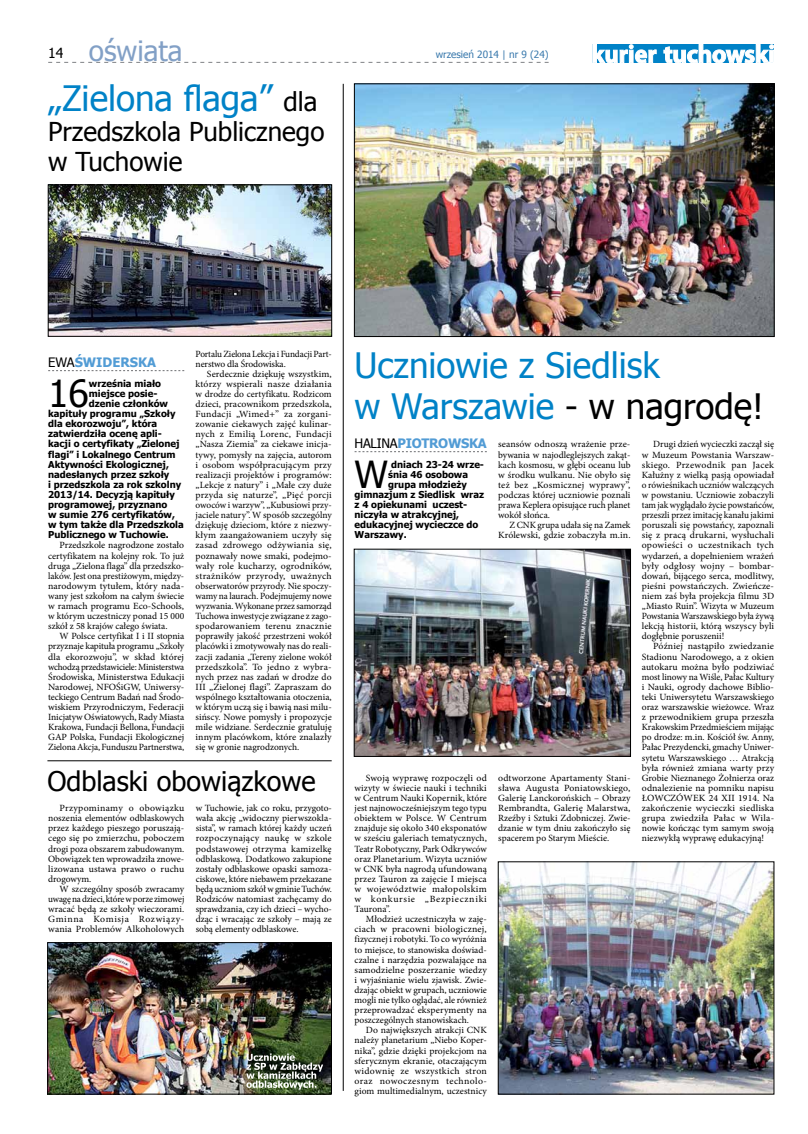
<style>
.page{position:relative;width:808px;height:1134px;background:#fff}
.page>*{position:absolute;margin:0;border:0;box-sizing:border-box;transform-origin:0 0}
.t1{font:37.3px "Tahoma";color:#000}
.t2{font:35px/41px "Tahoma";color:#0082c7}
.t3{font:28px "Tahoma";color:#82a0c6}
.t4{font:27px "Tahoma";color:#000}
.t5{font:26px/30px "Tahoma";color:#000}
.t6{font:700 13px "Tahoma";letter-spacing:-.02em;color:#529cd5}
.t7{font:10px "Tahoma";color:#3b7aad}
.t8{font:9.5px/10.1px "Minion Pro";color:#000;text-align:justify}
.t9{font:700 9.5px "Tahoma";color:#000}
.s1{font-size:14px;color:#000}
.s2{font-size:26px;color:#000}
.s3{font-weight:400;color:#000}
.s4{color:#000}
</style>
<div class="page">
<svg style="left:48px;top:62px;width:501px;height:1px"></svg>
<div style="left:593px;top:44px;width:181px;height:19px;background:#0082c7"></div>
<svg style="left:592px;top:44px;width:65px;height:19px"></svg>
<svg style="left:663px;top:44px;width:111px;height:19px"></svg>
<img style="left:49px;top:944px;width:281px;height:148px">
<div style="left:47px;top:942px;width:285px;height:152px;border:1px solid #000"></div>
<img style="left:50px;top:187px;width:280px;height:148px">
<div style="left:48px;top:185px;width:284px;height:152px;border:1px solid #000"></div>
<svg style="left:48px;top:370px;width:136px;height:1px"></svg>
<hr style="left:47px;top:761px;width:285px;height:1px;background:#000">
<hr style="left:343px;top:84px;width:1px;height:1007px;background:#000">
<img style="left:246px;top:1053px;width:77px;height:37px">
<svg style="left:355px;top:451px;width:132px;height:1px"></svg>
<img style="left:356px;top:86px;width:416px;height:249px">
<div style="left:354px;top:84px;width:420px;height:253px;border:1px solid #000"></div>
<img style="left:356px;top:551px;width:273px;height:204px">
<div style="left:354px;top:549px;width:277px;height:208px;border:1px solid #000"></div>
<img style="left:500px;top:864px;width:272px;height:228px">
<h3 class="t3" style="left:48px;top:32px;width:136px"><span class="s1">14</span> oświata</h3>
<p class="t7" style="left:436px;top:48px;width:114px">wrzesień 2014 | nr 9 (24)</p>
<h2 class="t2" style="left:48px;top:76px;width:271px">„Zielona flaga” <span class="s2">dla</span></h2>
<h3 class="t5" style="left:48px;top:115px;width:278px">Przedszkola Publicznego w Tuchowie</h3>
<h3 class="t6" style="left:48px;top:353px;width:37px"><span class="s3">ewa</span>świd</h3>
<h3 class="t6" style="left:112px;top:353px;width:16px">erska</h3>
<h1 class="t1" style="left:48px;top:368px;width:42px">16</h1>
<p class="t9" style="left:89px;top:377px;width:74px">września miało</p>
<p class="t9" style="left:89px;top:387px;width:70px">miejsce posie-</p>
<p class="t9" style="left:89px;top:397px;width:81px">dzenie członków</p>
<p class="t9" style="left:48px;top:407px;width:129px">kapituły programu „Szkoły</p>
<p class="t9" style="left:48px;top:417px;width:111px">dla ekorozwoju”, która</p>
<p class="t9" style="left:48px;top:427px;width:115px">zatwierdziła ocenę apli-</p>
<p class="t9" style="left:48px;top:437px;width:133px">kacji o certyfikaty „Zielonej</p>
<p class="t9" style="left:48px;top:447px;width:129px">flagi” i Lokalnego Centrum</p>
<p class="t9" style="left:48px;top:457px;width:122px">Aktywności Ekologicznej,</p>
<p class="t9" style="left:48px;top:468px;width:123px">nadesłanych przez szkoły</p>
<p class="t9" style="left:48px;top:478px;width:135px">i przedszkola za rok szkolny</p>
<p class="t9" style="left:48px;top:488px;width:128px">2013/14. Decyzją kapituły</p>
<p class="t9" style="left:48px;top:498px;width:121px">programowej, przyznano</p>
<p class="t9" style="left:48px;top:508px;width:128px">w sumie 276 certyfikatów,</p>
<p class="t9" style="left:48px;top:518px;width:137px">w tym także dla Przedszkola</p>
<p class="t9" style="left:48px;top:528px;width:122px">Publicznego w Tuchowie.</p>
<p class="t8" style="left:48px;top:540px;width:138px;text-indent:11px">Przedszkole nagrodzone zostało certyfikatem na kolejny rok. To już druga „Zielona flaga” dla przedszko&shy;laków. Jest ona prestiżowym, między&shy;narodowym tytułem, który nada&shy;wany jest szkołom na całym świecie w ramach programu Eco-Schools, w którym uczestniczy ponad 15 000 szkół z 58 krajów całego świata.</p>
<p class="t8" style="left:48px;top:631px;width:138px;text-indent:11px">W Polsce certyfikat I i II stopnia przyznaje kapituła programu „Szkoły dla ekorozwoju”, w skład której wchodzą przedstawiciele: Ministerstwa Środowiska, Ministerstwa Edukacji Narodowej, NFOŚiGW, Uniwersy&shy;teckiego Centrum Badań nad Środo&shy;wiskiem Przyrodniczym, Federacji Inicjatyw Oświatowych, Rady Miasta Krakowa, Fundacji Bellona, Fundacji GAP Polska, Fundacji Ekologicznej Zielona Akcja, Funduszu Partnerstwa,</p>
<p class="t8" style="left:196px;top:348px;width:138px">Portalu Zielona Lekcja i Fundacji Part&shy;nerstwo dla Środowiska.</p>
<p class="t8" style="left:196px;top:369px;width:138px;text-indent:11px">Serdecznie dziękuję wszystkim, którzy wspierali nasze działania w drodze do certyfikatu. Rodzicom dzieci, pracownikom przedszkola, Fundacji „Wimed+” za zorgani&shy;zowanie ciekawych zajęć kulinar&shy;nych z Emilią Lorenc, Fundacji „Nasza Ziemia” za ciekawe inicja&shy;tywy, pomysły na zajęcia, autorom i osobom współpracującym przy realizacji projektów i programów: „Lekcje z natury” i „Małe czy duże przyda się naturze”, „Pięć porcji owoców i warzyw”, „Kubusiowi przy&shy;jaciele natury”. W sposób szczególny dziękuję dzieciom, które z niezwy&shy;kłym zaangażowaniem uczyły się zasad zdrowego odżywiania się, poznawały nowe smaki, podejmo&shy;wały role kucharzy, ogrodników, strażników przyrody, uważnych obserwatorów przyrody. Nie spoczy&shy;wamy na laurach. Podejmujemy nowe wyzwania. Wykonane przez samorząd Tuchowa inwestycje związane z zago&shy;spodarowaniem terenu znacznie poprawiły jakość przestrzeni wokół placówki i zmotywowały nas do reali&shy;zacji zadania „Tereny zielone wokół przedszkola”. To jedno z wybra&shy;nych przez nas zadań w drodze do III „Zielonej flagi”. Zapraszam do wspólnego kształtowania otoczenia, w którym uczą się i bawią nasi milu&shy;sińscy. Nowe pomysły i propozycje mile widziane. Serdecznie gratuluję innym placówkom, które znalazły się w gronie nagrodzonych.</p>
<h3 class="t4" style="left:47px;top:763px;width:270px">Odblaski obowiązkowe</h3>
<p class="t8" style="left:48px;top:803px;width:138px;text-indent:11px">Przypominamy o obowiązku noszenia elementów odblaskowych przez każdego pieszego poruszają&shy;cego się po zmierzchu, poboczem drogi poza obszarem zabudowanym.<br>Obowiązek ten wprowadziła znowe&shy;lizowana ustawa prawo o ruchu drogowym.</p>
<p class="t8" style="left:48px;top:884px;width:138px;text-indent:11px">W szczególny sposób zwracamy uwagę na dzieci, które w porze zimowej wracać będą ze szkoły wieczorami.<br>Gminna Komisja Rozwiązy&shy;wania Problemów Alkoholowych</p>
<p class="t8" style="left:196px;top:803px;width:138px">w Tuchowie, jak co roku, przygoto&shy;wała akcję „widoczny pierwszokla&shy;sista”, w ramach której każdy uczeń rozpoczynający naukę w szkole podstawowej otrzyma kamizelkę odblaskową. Dodatkowo zakupione zostały odblaskowe opaski samoza&shy;ciskowe, które niebawem przekazane będą uczniom szkół w gminie Tuchów.<br>Rodziców natomiast zachęcamy do sprawdzania, czy ich dzieci – wycho&shy;dząc i wracając ze szkoły – mają ze sobą elementy odblaskowe.</p>
<h2 class="t2" style="left:354px;top:343px;width:411px">Uczniowie z Siedlisk<br>w Warszawie <span class="s4">- w nagrodę!</span></h2>
<h3 class="t6" style="left:355px;top:434px;width:134px"><span class="s3">HALINA</span>PioTROWSKA</h3>
<h1 class="t1" style="left:355px;top:449px;width:35px">W</h1>
<p class="t9" style="left:391px;top:457px;width:94px">dniach 23-24 wrze-</p>
<p class="t9" style="left:388px;top:468px;width:81px">śnia 46 osobowa</p>
<p class="t9" style="left:388px;top:478px;width:80px">grupa młodzieży</p>
<p class="t9" style="left:355px;top:488px;width:131px">gimnazjum z Siedlisk wraz</p>
<p class="t9" style="left:355px;top:498px;width:114px">z 4 opiekunami uczest-</p>
<p class="t9" style="left:355px;top:508px;width:106px">niczyła w atrakcyjnej,</p>
<p class="t9" style="left:355px;top:518px;width:125px">edukacyjnej wycieczce do</p>
<p class="t9" style="left:355px;top:528px;width:54px">Warszawy.</p>
<p class="t8" style="left:498px;top:439px;width:134px">seansów odnoszą wrażenie prze&shy;bywania w najodleglejszych zakąt&shy;kach kosmosu, w głębi oceanu lub w środku wulkanu. Nie obyło się też bez „Kosmicznej wyprawy”, podczas której uczniowie poznali prawa Keplera opisujące ruch planet wokół słońca.</p>
<p class="t8" style="left:498px;top:520px;width:134px;text-align:right">Z CNK grupa udała się na Zamek<br>Królewski, gdzie zobaczyła m.in.</p>
<p class="t8" style="left:355px;top:773px;width:134px;text-indent:11px">Swoją wyprawę rozpoczęli od wizyty w świecie nauki i techniki w Centrum Nauki Kopernik, które jest najnowocześniejszym tego typu obiektem w Polsce. W Centrum znajduje się około 340 eksponatów w sześciu galeriach tematycznych, Teatr Robotyczny, Park Odkrywców oraz Planetarium. Wizyta uczniów w CNK była nagrodą ufundowaną przez Tauron za zajęcie I miejsca w województwie małopolskim w konkursie „Bezpieczniki Taurona”.</p>
<p class="t8" style="left:355px;top:914px;width:134px;text-indent:11px">Młodzież uczestniczyła w zaję&shy;ciach w pracowni biologicznej, fizycznej i robotyki. To co wyróżnia to miejsce, to stanowiska doświad&shy;czalne i narzędzia pozwalające na samodzielne poszerzanie wiedzy i wyjaśnianie wielu zjawisk. Zwie&shy;dzając obiekt w grupach, uczniowie mogli nie tylko oglądać, ale również przeprowadzać eksperymenty na poszczególnych stanowiskach.</p>
<p class="t8" style="left:355px;top:1025px;width:134px;text-indent:11px">Do największych atrakcji CNK należy planetarium „Niebo Koper&shy;nika”, gdzie dzięki projekcjom na sferycznym ekranie, otaczającym widownię ze wszystkich stron oraz nowoczesnym technolo&shy;giom multimedialnym, uczestnicy</p>
<p class="t8" style="left:498px;top:773px;width:134px">odtworzone Apartamenty Stani&shy;sława Augusta Poniatowskiego, Galerię Lanckorońskich – Obrazy Rembrandta, Galerię Malarstwa, Rzeźby i Sztuki Zdobniczej. Zwie&shy;dzanie w tym dniu zakończyło się spacerem po Starym Mieście.</p>
<p class="t8" style="left:642px;top:439px;width:134px;text-indent:11px">Drugi dzień wycieczki zaczął się w Muzeum Powstania Warszaw&shy;skiego. Przewodnik pan Jacek Kałużny z wielką pasją opowiadał o rówieśnikach uczniów walczących w powstaniu. Uczniowie zobaczyli tam jak wyglądało życie powstańców, przeszli przez imitację kanału jakimi poruszali się powstańcy, zapoznali się z pracą drukarni, wysłuchali opowieści o uczestnikach tych wydarzeń, a dopełnieniem wrażeń były odgłosy wojny – bombar&shy;dowań, bijącego serca, modlitwy, pieśni powstańczych. Zwieńcze&shy;niem zaś była projekcja filmu 3D „Miasto Ruin”. Wizyta w Muzeum Powstania Warszawskiego była żywą lekcją historii, którą wszyscy byli dogłębnie poruszenii!</p>
<p class="t8" style="left:642px;top:641px;width:134px;text-indent:11px">Później nastąpiło zwiedzanie Stadionu Narodowego, a z okien autokaru można było podziwiać most linowy na Wiśle, Pałac Kultury i Nauki, ogrody dachowe Biblio&shy;teki Uniwersytetu Warszawskiego oraz warszawskie wieżowce. Wraz z przewodnikiem grupa przeszła Krakowskim Przedmieściem mijając po drodze: m.in. Kościół św. Anny, Pałac Prezydencki, gmachy Uniwer&shy;sytetu Warszawskiego … Atrakcją była również zmiana warty przy Grobie Nieznanego Żołnierza oraz odnalezienie na pomniku napisu ŁOWCZÓWEK 24 XII 1914. Na zakończenie wycieczki siedliska grupa zwiedziła Pałac w Wila&shy;nowie kończąc tym samym swoją niezwykłą wyprawę edukacyjną!</p>
</div>
